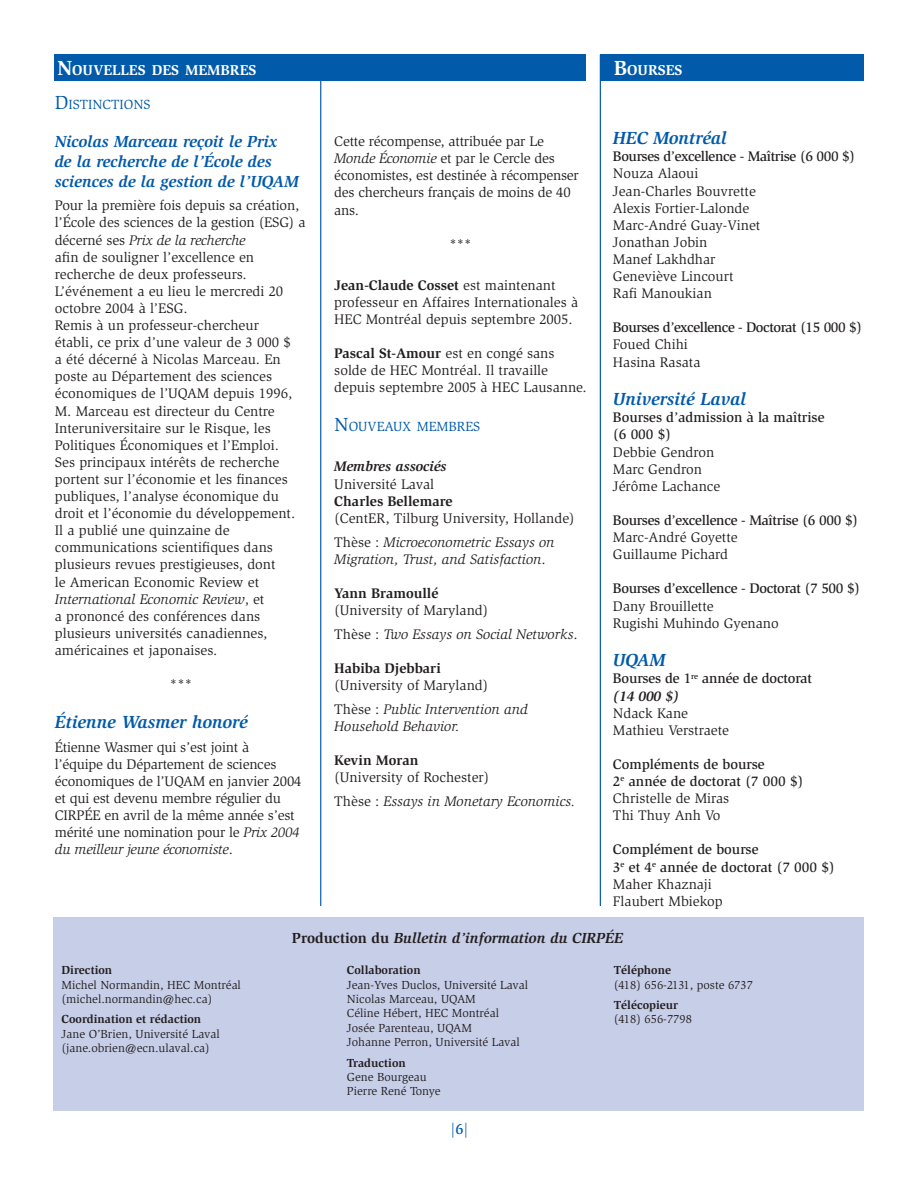
<style>
.page{position:relative;width:918px;height:1188px;background:#fff}
.page>*{position:absolute;margin:0;border:0;box-sizing:border-box;transform-origin:0 0}
.t1{font:italic 700 18px "Slimbach";color:#015aaa}
.t2{font:italic 700 16.5px/19.8px "Slimbach";color:#015aaa}
.t3{font:italic 700 15px "Slimbach";color:#231f20}
.t4{font:500 15px "Slimbach";color:#015aaa}
.t5{font:700 14.7px "Slimbach";color:#fff}
.t6{font:14.25px/17.1px "Slimbach";color:#231f20}
.t7{font:500 14.25px/17.1px "Slimbach";color:#231f20}
.t8{font:500 14.25px/17.1px "Slimbach";letter-spacing:-.02em;color:#231f20}
.t9{font:700 14.25px "Slimbach";color:#231f20}
.t10{font:italic 14.25px "Slimbach";color:#231f20}
.t11{font:italic 700 14.25px "Slimbach";color:#231f20}
.t12{font:13.65px "Slimbach";color:#015aaa}
.t13{font:12px/14.4px "Slimbach";color:#231f20}
.t14{font:700 12px "Slimbach";color:#231f20}
.s1{font-size:21px}
.s2{font-size:19.5px}
.s3{font-style:italic}
.s4{font-weight:700}
.s5{font-style:normal}
.s6{font-weight:700;font-style:italic}
.s7{font-weight:400}
</style>
<div class="page">
<div style="left:53px;top:917px;width:811px;height:194px;background:#c7cee8"></div>
<div style="left:600px;top:54px;width:264px;height:27px;background:#015aaa"></div>
<div style="left:54px;top:54px;width:532px;height:27px;background:#015aaa"></div>
<hr style="left:600px;top:55px;width:1px;height:851px;background:#015aaa">
<hr style="left:320px;top:78px;width:1px;height:828px;background:#015aaa">
<p class="t5" style="left:57px;top:61px;width:201px"><span class="s1">N</span>OUVELLES DES MEMBRES</p>
<p class="t12" style="left:55px;top:97px;width:97px"><span class="s2">D</span>ISTINCTIONS</p>
<p class="t2" style="left:55px;top:132px;width:246px">Nicolas Marceau reçoit le Prix<br>de la recherche de l’École des sciences de la gestion de l’UQAM</p>
<p class="t6" style="left:55px;top:197px;width:252px">Pour la première fois depuis sa création, l’École des sciences de la gestion (ESG) a décerné ses <span class="s3">Prix de la recherche<br></span>afin de souligner l’excellence en recherche de deux professeurs.<br>L’événement a eu lieu le mercredi 20 octobre 2004 à l’ESG.<br>Remis à un professeur-chercheur<br>établi, ce prix d’une valeur de 3 000 $<br>a été décerné à Nicolas Marceau. En poste au Département des sciences économiques de l’UQAM depuis 1996, M. Marceau est directeur du Centre Interuniversitaire sur le Risque, les Politiques Économiques et l’Emploi.<br>Ses principaux intérêts de recherche portent sur l’économie et les finances publiques, l’analyse économique du droit et l’économie du développement.<br>Il a publié une quinzaine de communications scientifiques dans plusieurs revues prestigieuses, dont<br>le American Economic Review et <span class="s3">International Economic Review</span>, et<br>a prononcé des conférences dans plusieurs universités canadiennes, américaines et japonaises.</p>
<p class="t6" style="left:170px;top:676px;width:24px">***</p>
<p class="t1" style="left:55px;top:711px;width:194px">Étienne Wasmer honoré</p>
<p class="t6" style="left:55px;top:739px;width:248px">Étienne Wasmer qui s’est joint à<br>l’équipe du Département de sciences économiques de l’UQAM en janvier 2004 et qui est devenu membre régulier du CIRPÉE en avril de la même année s’est mérité une nomination pour le <span class="s3">Prix 2004 du meilleur jeune économiste</span>.</p>
<p class="t6" style="left:334px;top:133px;width:246px">Cette récompense, attribuée par Le<br><span class="s3">Monde Économie</span> et par le Cercle des économistes, est destinée à récompenser des chercheurs français de moins de 40 ans.</p>
<p class="t6" style="left:449px;top:236px;width:24px">***</p>
<p class="t6" style="left:334px;top:276px;width:245px"><span class="s4">Jean-Claude Cosset</span> est maintenant professeur en Affaires Internationales à<br>HEC Montréal depuis septembre 2005.</p>
<p class="t6" style="left:334px;top:345px;width:254px"><span class="s4">Pascal St-Amour</span> est en congé sans solde de HEC Montréal. Il travaille depuis septembre 2005 à HEC Lausanne.</p>
<p class="t12" style="left:334px;top:419px;width:148px"><span class="s2">N</span>OUVEAUX MEMBRES</p>
<p class="t11" style="left:334px;top:458px;width:114px">Membres associés</p>
<p class="t6" style="left:334px;top:475px;width:101px">Université Laval</p>
<p class="t9" style="left:334px;top:492px;width:120px">Charles Bellemare</p>
<p class="t6" style="left:334px;top:506px;width:242px;line-height:23.9px">(CentER, Tilburg University, Hollande)<br>Thèse : <span class="s3">Microeconometric Essays on</span></p>
<p class="t10" style="left:334px;top:551px;width:213px">Migration, Trust, and Satisfaction<span class="s5">.</span></p>
<p class="t9" style="left:334px;top:585px;width:106px">Yann Bramoullé</p>
<p class="t6" style="left:334px;top:598px;width:245px;line-height:23.9px">(University of Maryland)<br>Thèse : <span class="s3">Two Essays on Social Networks</span>.</p>
<p class="t9" style="left:334px;top:660px;width:108px">Habiba Djebbari</p>
<p class="t6" style="left:334px;top:674px;width:195px;line-height:23.9px">(University of Maryland)<br>Thèse : <span class="s3">Public Intervention and</span></p>
<p class="t10" style="left:334px;top:718px;width:127px">Household Behavior.</p>
<p class="t9" style="left:334px;top:752px;width:86px">Kevin Moran</p>
<p class="t6" style="left:334px;top:766px;width:243px;line-height:23.9px">(University of Rochester)<br>Thèse : <span class="s3">Essays in Monetary Economics.</span></p>
<p class="t5" style="left:614px;top:61px;width:70px"><span class="s1">B</span>OURSES</p>
<p class="t1" style="left:613px;top:128px;width:115px">HEC Montréal</p>
<p class="t8" style="left:613px;top:148px;width:244px">Bourses d’excellence - Maîtrise (6 000 $)</p>
<p class="t6" style="left:613px;top:165px;width:149px">Nouza Alaoui<br>Jean-Charles Bouvrette<br>Alexis Fortier-Lalonde<br>Marc-André Guay-Vinet<br>Jonathan Jobin<br>Manef Lakhdhar<br>Geneviève Lincourt<br>Rafi Manoukian</p>
<p class="t8" style="left:613px;top:319px;width:251px">Bourses d’excellence - Doctorat (15 000 $)</p>
<p class="t6" style="left:613px;top:336px;width:89px">Foued Chihi<br>Hasina Rasata</p>
<p class="t1" style="left:613px;top:389px;width:135px">Université Laval</p>
<p class="t7" style="left:613px;top:409px;width:213px">Bourses d’admission à la maîtrise (6 000 $)</p>
<p class="t6" style="left:613px;top:443px;width:109px">Debbie Gendron<br>Marc Gendron<br>Jérôme Lachance</p>
<p class="t8" style="left:613px;top:512px;width:247px">Bourses d’excellence - Maîtrise (6 000 $)</p>
<p class="t6" style="left:613px;top:529px;width:126px">Marc-André Goyette<br>Guillaume Pichard</p>
<p class="t8" style="left:613px;top:580px;width:249px">Bourses d’excellence - Doctorat (7 500 $)</p>
<p class="t6" style="left:613px;top:597px;width:167px">Dany Brouillette<br>Rugishi Muhindo Gyenano</p>
<p class="t1" style="left:613px;top:650px;width:54px">UQAM</p>
<p class="t8" style="left:613px;top:670px;width:201px">Bourses de 1<sup>re</sup> année de doctorat <span class="s6">(14 000 $)</span></p>
<p class="t6" style="left:613px;top:704px;width:118px">Ndack Kane<br>Mathieu Verstraete</p>
<p class="t7" style="left:613px;top:755px;width:192px">Compléments de bourse<br>2<sup>e</sup> année de doctorat (7 000 $)<br><span class="s7">Christelle de Miras<br>Thi Thuy Anh Vo</span></p>
<p class="t7" style="left:613px;top:841px;width:223px">Complément de bourse<br>3<sup>e</sup> et 4<sup>e</sup> année de doctorat (7 000 $)<br><span class="s7">Maher Khaznaji<br>Flaubert Mbiekop</span></p>
<p class="t14" style="left:62px;top:963px;width:52px">Direction</p>
<p class="t13" style="left:62px;top:978px;width:181px">Michel Normandin, HEC Montréal (michel.normandin@hec.ca)</p>
<p class="t14" style="left:62px;top:1012px;width:141px">Coordination et rédaction</p>
<p class="t13" style="left:62px;top:1027px;width:160px">Jane O’Brien, Université Laval (jane.obrien@ecn.ulaval.ca)</p>
<p class="t3" style="left:292px;top:929px;width:333px"><span class="s5">Production du</span> Bulletin d’information du CIRPÉE</p>
<p class="t14" style="left:614px;top:963px;width:59px">Téléphone</p>
<p class="t13" style="left:614px;top:978px;width:141px">(418) 656-2131, poste 6737</p>
<p class="t14" style="left:614px;top:998px;width:66px">Télécopieur</p>
<p class="t13" style="left:614px;top:1012px;width:80px">(418) 656-7798</p>
<p class="t14" style="left:347px;top:963px;width:75px">Collaboration</p>
<p class="t13" style="left:347px;top:978px;width:183px">Jean-Yves Duclos, Université Laval<br>Nicolas Marceau, UQAM<br>Céline Hébert, HEC Montréal<br>Josée Parenteau, UQAM<br>Johanne Perron, Université Laval</p>
<p class="t14" style="left:347px;top:1055px;width:60px">Traduction</p>
<p class="t13" style="left:347px;top:1070px;width:95px">Gene Bourgeau<br>Pierre René Tonye</p>
<p class="t4" style="left:450px;top:1120px;width:20px">|6|</p>
</div>
